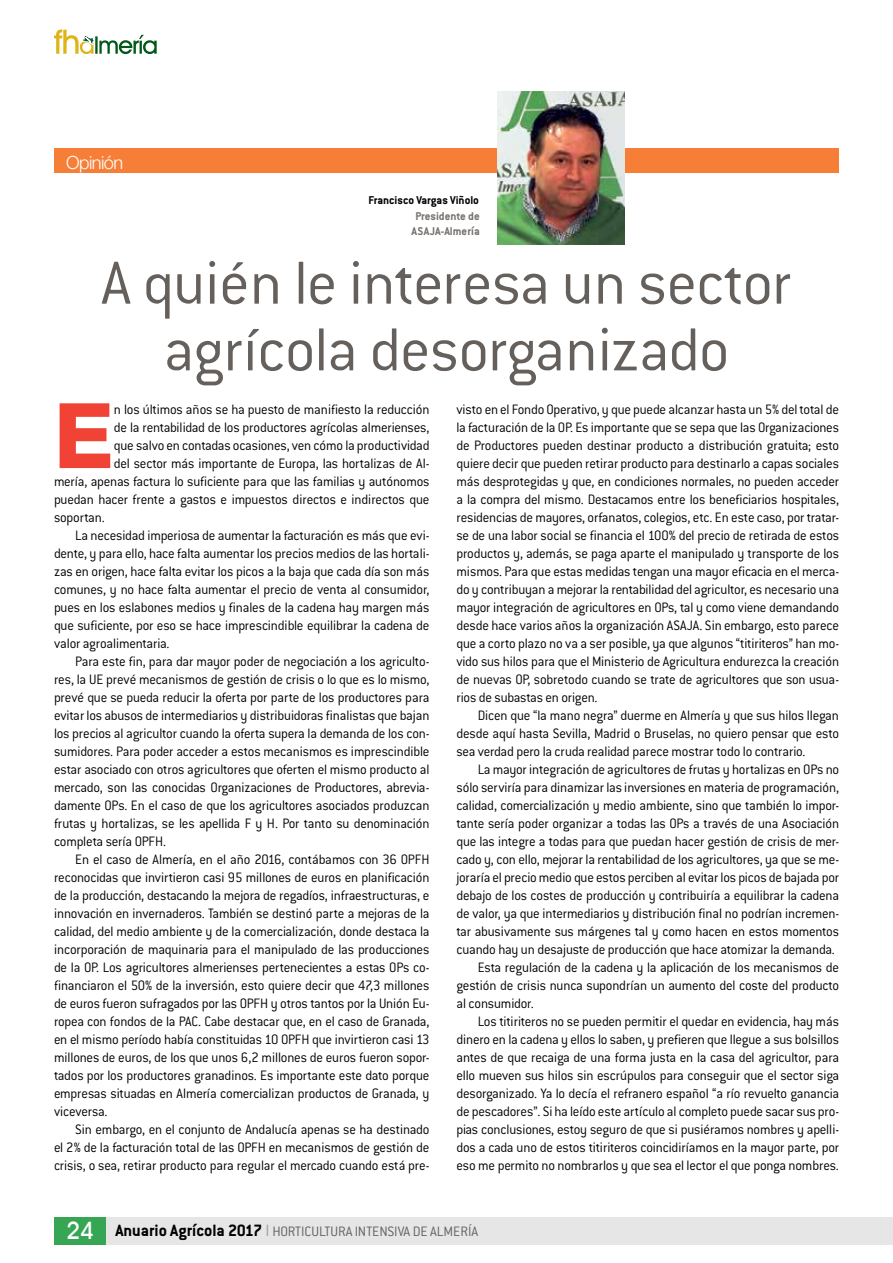
<style>
.page{position:relative;width:893px;height:1263px;background:#fff}
.page>*{position:absolute;margin:0;border:0;box-sizing:border-box;transform-origin:0 0}
.t1{font:800 90.6px "Helvetica Neue LT Std";color:#f14236}
.t2{font:300 66.75px/66.8px "Conduit ITC";letter-spacing:-.015em;color:#65605c;text-align:center}
.t3{font:300 18.15px "Helvetica Neue LT Std";letter-spacing:-.03em;color:#fff}
.t4{font:300 15px/18px "Conduit ITC";letter-spacing:-.015em;color:#000;text-align:justify;scale:.96 1}
.t5{font:300 15px "Conduit ITC";color:#65605c}
.t6{font:700 12.45px/15px "Conduit ITC";color:#787370;text-align:center}
.t7{font:700 12.45px "Conduit ITC";color:#000}
.s1{font-family:"Avant Garde IT Cby BT";font-weight:500;font-size:24px;color:#fff}
.s2{font-weight:700;font-size:18px;color:#000}
.s3{font-size:18px;color:#a19f9d}
</style>
<div class="page">
<div style="left:54px;top:1217px;width:839px;height:28px;background:#e6e6e6"></div>
<div style="left:54px;top:1217px;width:51px;height:28px;background:#36a554"></div>
<svg style="left:54px;top:29px;width:103px;height:25px"></svg>
<div style="left:54px;top:149px;width:785px;height:24px;background:#f77e37"></div>
<img style="left:497px;top:92px;width:127px;height:153px">
<p class="t3" style="left:66px;top:151px;width:59px">Opinión</p>
<p class="t7" style="left:369px;top:193px;width:112px">Francisco Vargas Viñolo</p>
<p class="t6" style="left:412px;top:208px;width:70px">Presidente de<br>ASAJA-Almería</p>
<h2 class="t2" style="left:101px;top:248px;width:692px">A quién le interesa un sector agrícola desorganizado</h2>
<p class="t4" style="left:456px;top:400px;width:400px">visto en el Fondo Operativo, y que puede alcanzar hasta un 5% del total de la facturación de la OP. Es importante que se sepa que las Organizaciones de Productores pueden destinar producto a distribución gratuita; esto quiere decir que pueden retirar producto para destinarlo a capas sociales más desprotegidas y que, en condiciones normales, no pueden acceder a la compra del mismo. Destacamos entre los beneficiarios hospitales, residencias de mayores, orfanatos, colegios, etc. En este caso, por tratar&shy;se de una labor social se financia el 100% del precio de retirada de estos productos y, además, se paga aparte el manipulado y transporte de los mismos. Para que estas medidas tengan una mayor eficacia en el merca&shy;do y contribuyan a mejorar la rentabilidad del agricultor, es necesario una mayor integración de agricultores en OPs, tal y como viene demandando desde hace varios años la organización ASAJA. Sin embargo, esto parece que a corto plazo no va a ser posible, ya que algunos “titiriteros” han mo&shy;vido sus hilos para que el Ministerio de Agricultura endurezca la creación de nuevas OP, sobretodo cuando se trate de agricultores que son usua&shy;rios de subastas en origen.</p>
<p class="t4" style="left:456px;top:706px;width:400px;text-indent:21px">Dicen que “la mano negra” duerme en Almería y que sus hilos llegan desde aquí hasta Sevilla, Madrid o Bruselas, no quiero pensar que esto sea verdad pero la cruda realidad parece mostrar todo lo contrario.</p>
<p class="t4" style="left:478px;top:760px;width:378px">La mayor integración de agricultores de frutas y hortalizas en OPs no</p>
<p class="t4" style="left:456px;top:778px;width:400px">sólo serviría para dinamizar las inversiones en materia de programación,</p>
<p class="t4" style="left:456px;top:796px;width:400px">calidad, comercialización y medio ambiente, sino que también lo impor-</p>
<p class="t4" style="left:456px;top:814px;width:400px">tante sería poder organizar a todas las OPs a través de una Asociación</p>
<p class="t4" style="left:456px;top:832px;width:400px">que las integre a todas para que puedan hacer gestión de crisis de mer-</p>
<p class="t4" style="left:456px;top:850px;width:400px">cado y, con ello, mejorar la rentabilidad de los agricultores, ya que se me-</p>
<p class="t4" style="left:456px;top:868px;width:400px">joraría el precio medio que estos perciben al evitar los picos de bajada por</p>
<p class="t4" style="left:456px;top:886px;width:400px">debajo de los costes de producción y contribuiría a equilibrar la cadena</p>
<p class="t4" style="left:456px;top:904px;width:400px">de valor, ya que intermediarios y distribución final no podrían incremen-</p>
<p class="t4" style="left:456px;top:922px;width:400px">tar abusivamente sus márgenes tal y como hacen en estos momentos</p>
<p class="t4" style="left:456px;top:940px;width:396px">cuando hay un desajuste de producción que hace atomizar la demanda.</p>
<p class="t4" style="left:478px;top:958px;width:378px">Esta regulación de la cadena y la aplicación de los mecanismos de</p>
<p class="t4" style="left:456px;top:976px;width:400px">gestión de crisis nunca supondrían un aumento del coste del producto</p>
<p class="t4" style="left:456px;top:994px;width:82px">al consumidor.</p>
<p class="t4" style="left:478px;top:1012px;width:378px">Los titiriteros no se pueden permitir el quedar en evidencia, hay más</p>
<p class="t4" style="left:456px;top:1030px;width:400px">dinero en la cadena y ellos lo saben, y prefieren que llegue a sus bolsillos</p>
<p class="t4" style="left:456px;top:1048px;width:400px">antes de que recaiga de una forma justa en la casa del agricultor, para</p>
<p class="t4" style="left:456px;top:1066px;width:400px">ello mueven sus hilos sin escrúpulos para conseguir que el sector siga</p>
<p class="t4" style="left:456px;top:1084px;width:400px">desorganizado. Ya lo decía el refranero español “a río revuelto ganancia</p>
<p class="t4" style="left:456px;top:1102px;width:400px">de pescadores”. Si ha leído este artículo al completo puede sacar sus pro-</p>
<p class="t4" style="left:456px;top:1120px;width:400px">pias conclusiones, estoy seguro de que si pusiéramos nombres y apelli-</p>
<p class="t4" style="left:456px;top:1138px;width:400px">dos a cada uno de estos titiriteros coincidiríamos en la mayor parte, por</p>
<p class="t4" style="left:456px;top:1156px;width:400px">eso me permito no nombrarlos y que sea el lector el que ponga nombres.</p>
<h1 class="t1" style="left:54px;top:382px;width:61px">E</h1>
<p class="t4" style="left:114px;top:400px;width:330px">n los últimos años se ha puesto de manifiesto la reducción</p>
<p class="t4" style="left:114px;top:418px;width:330px">de la rentabilidad de los productores agrícolas almerienses,</p>
<p class="t4" style="left:114px;top:436px;width:330px">que salvo en contadas ocasiones, ven cómo la productividad</p>
<p class="t4" style="left:114px;top:454px;width:330px">del sector más importante de Europa, las hortalizas de Al-</p>
<p class="t4" style="left:54px;top:472px;width:393px">mería, apenas factura lo suficiente para que las familias y autónomos</p>
<p class="t4" style="left:54px;top:490px;width:393px">puedan hacer frente a gastos e impuestos directos e indirectos que</p>
<p class="t4" style="left:54px;top:508px;width:54px">soportan.</p>
<p class="t4" style="left:75px;top:526px;width:370px">La necesidad imperiosa de aumentar la facturación es más que evi-</p>
<p class="t4" style="left:54px;top:544px;width:393px">dente, y para ello, hace falta aumentar los precios medios de las hortali-</p>
<p class="t4" style="left:54px;top:562px;width:393px">zas en origen, hace falta evitar los picos a la baja que cada día son más</p>
<p class="t4" style="left:54px;top:580px;width:393px">comunes, y no hace falta aumentar el precio de venta al consumidor,</p>
<p class="t4" style="left:54px;top:598px;width:393px">pues en los eslabones medios y finales de la cadena hay margen más</p>
<p class="t4" style="left:54px;top:616px;width:393px">que suficiente, por eso se hace imprescindible equilibrar la cadena de</p>
<p class="t4" style="left:54px;top:634px;width:122px">valor agroalimentaria.</p>
<p class="t4" style="left:75px;top:652px;width:370px">Para este fin, para dar mayor poder de negociación a los agriculto-</p>
<p class="t4" style="left:54px;top:670px;width:393px">res, la UE prevé mecanismos de gestión de crisis o lo que es lo mismo,</p>
<p class="t4" style="left:54px;top:688px;width:393px">prevé que se pueda reducir la oferta por parte de los productores para</p>
<p class="t4" style="left:54px;top:706px;width:393px">evitar los abusos de intermediarios y distribuidoras finalistas que bajan</p>
<p class="t4" style="left:54px;top:724px;width:393px">los precios al agricultor cuando la oferta supera la demanda de los con-</p>
<p class="t4" style="left:54px;top:742px;width:393px">sumidores. Para poder acceder a estos mecanismos es imprescindible</p>
<p class="t4" style="left:54px;top:760px;width:393px">estar asociado con otros agricultores que oferten el mismo producto al</p>
<p class="t4" style="left:54px;top:778px;width:393px">mercado, son las conocidas Organizaciones de Productores, abrevia-</p>
<p class="t4" style="left:54px;top:796px;width:393px">damente OPs. En el caso de que los agricultores asociados produzcan</p>
<p class="t4" style="left:54px;top:814px;width:393px">frutas y hortalizas, se les apellida F y H. Por tanto su denominación</p>
<p class="t4" style="left:54px;top:832px;width:118px">completa sería OPFH.</p>
<p class="t4" style="left:75px;top:850px;width:370px">En el caso de Almería, en el año 2016, contábamos con 36 OPFH</p>
<p class="t4" style="left:54px;top:868px;width:393px">reconocidas que invirtieron casi 95 millones de euros en planificación</p>
<p class="t4" style="left:54px;top:886px;width:393px">de la producción, destacando la mejora de regadíos, infraestructuras, e</p>
<p class="t4" style="left:54px;top:904px;width:393px">innovación en invernaderos. También se destinó parte a mejoras de la</p>
<p class="t4" style="left:54px;top:922px;width:393px">calidad, del medio ambiente y de la comercialización, donde destaca la</p>
<p class="t4" style="left:54px;top:940px;width:393px">incorporación de maquinaria para el manipulado de las producciones</p>
<p class="t4" style="left:54px;top:958px;width:393px">de la OP. Los agricultores almerienses pertenecientes a estas OPs co-</p>
<p class="t4" style="left:54px;top:976px;width:393px">financiaron el 50% de la inversión, esto quiere decir que 47,3 millones</p>
<p class="t4" style="left:54px;top:994px;width:393px">de euros fueron sufragados por las OPFH y otros tantos por la Unión Eu-</p>
<p class="t4" style="left:54px;top:1012px;width:393px">ropea con fondos de la PAC. Cabe destacar que, en el caso de Granada,</p>
<p class="t4" style="left:54px;top:1030px;width:393px">en el mismo período había constituidas 10 OPFH que invirtieron casi 13</p>
<p class="t4" style="left:54px;top:1048px;width:393px">millones de euros, de los que unos 6,2 millones de euros fueron sopor-</p>
<p class="t4" style="left:54px;top:1066px;width:393px">tados por los productores granadinos. Es importante este dato porque</p>
<p class="t4" style="left:54px;top:1084px;width:393px">empresas situadas en Almería comercializan productos de Granada, y</p>
<p class="t4" style="left:54px;top:1102px;width:57px">viceversa.</p>
<p class="t4" style="left:75px;top:1120px;width:370px">Sin embargo, en el conjunto de Andalucía apenas se ha destinado</p>
<p class="t4" style="left:54px;top:1138px;width:393px">el 2% de la facturación total de las OPFH en mecanismos de gestión de</p>
<p class="t4" style="left:54px;top:1156px;width:393px">crisis, o sea, retirar producto para regular el mercado cuando está pre-</p>
<p class="t5" style="left:66px;top:1222px;width:413px"><span class="s1">24</span> <span class="s2">Anuario Agrícola 2017</span> <span class="s3">I</span> HORTICULTURA INTENSIVA DE ALMERÍA</p>
</div>
